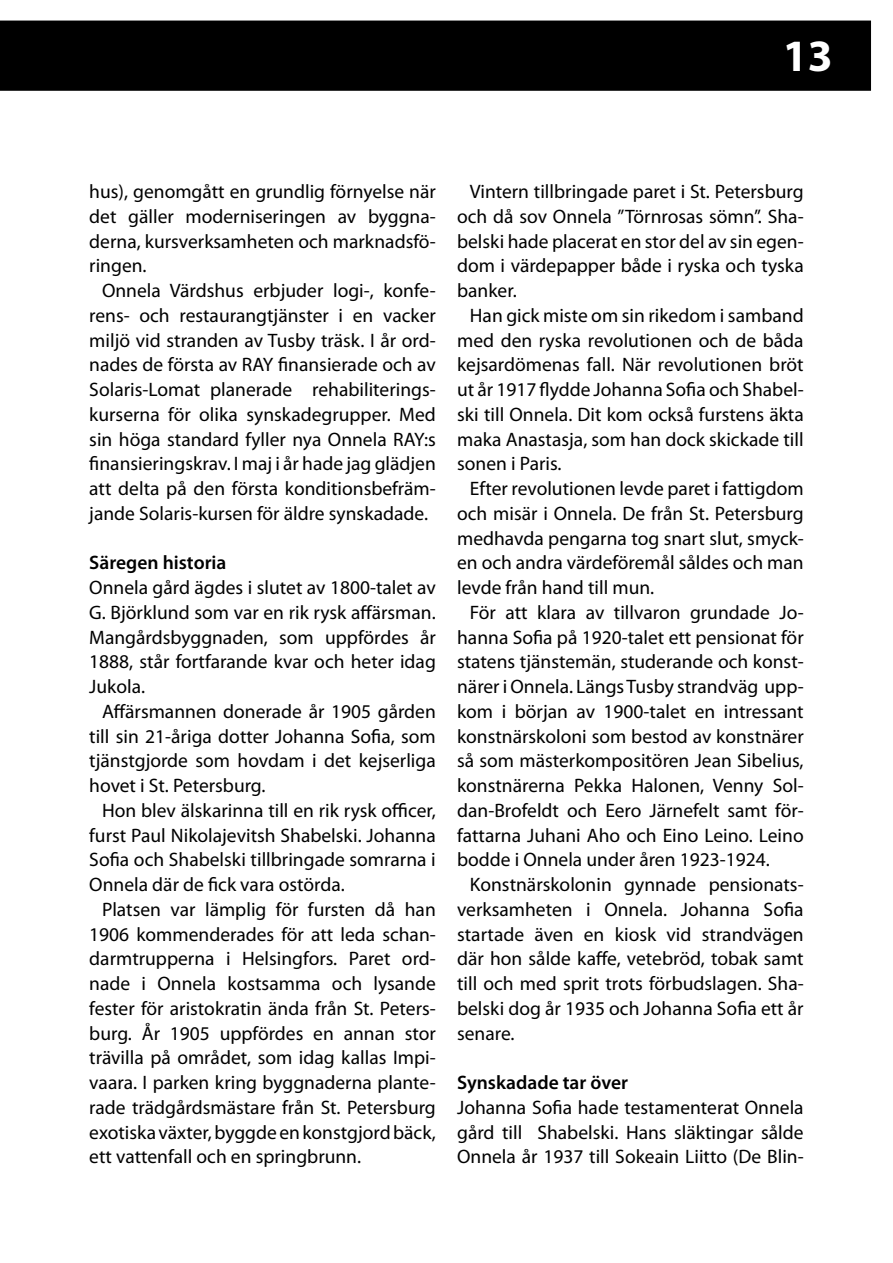
<style>
.page{position:relative;width:893px;height:1263px;background:#fff}
.page>*{position:absolute;margin:0;border:0;box-sizing:border-box;transform-origin:0 0}
.t1{font:700 45px "Myriad Pro";color:#fff}
.t2{font:19.5px/24.8px "Myriad Pro";color:#000;text-align:justify}
.t3{font:600 19.5px "Myriad Pro";color:#000}
</style>
<div class="page">
<div style="left:0;top:21px;width:871px;height:70px;background:#000"></div>
<h1 class="t1" style="left:783px;top:26px;width:47px">13</h1>
<p class="t2" style="left:89px;top:179px;width:348px">hus), genomgått en grundlig förnyelse när det gäller moderniseringen av byggna&shy;derna, kursverksamheten och marknadsfö&shy;ringen.</p>
<p class="t2" style="left:89px;top:278px;width:348px;text-indent:13px">Onnela Värdshus erbjuder logi-, konfe&shy;rens- och restaurangtjänster i en vacker miljö vid stranden av Tusby träsk. I år ord&shy;nades de första av RAY finansierade och av Solaris-Lomat planerade rehabiliterings&shy;kurserna för olika synskadegrupper. Med sin höga standard fyller nya Onnela RAY:s finansieringskrav. I maj i år hade jag glädjen att delta på den första konditionsbefräm&shy;jande Solaris-kursen för äldre synskadade.</p>
<p class="t3" style="left:89px;top:550px;width:139px">Säregen historia</p>
<p class="t2" style="left:89px;top:575px;width:348px">Onnela gård ägdes i slutet av 1800-talet av G. Björklund som var en rik rysk affärsman.<br>Mangårdsbyggnaden, som uppfördes år 1888, står fortfarande kvar och heter idag Jukola.</p>
<p class="t2" style="left:89px;top:699px;width:348px;text-indent:13px">Affärsmannen donerade år 1905 gården till sin 21-åriga dotter Johanna Sofia, som tjänstgjorde som hovdam i det kejserliga hovet i St. Petersburg.</p>
<p class="t2" style="left:89px;top:798px;width:348px;text-indent:13px">Hon blev älskarinna till en rik rysk officer, furst Paul Nikolajevitsh Shabelski. Johanna Sofia och Shabelski tillbringade somrarna i Onnela där de fick vara ostörda.</p>
<p class="t2" style="left:89px;top:897px;width:348px;text-indent:13px">Platsen var lämplig för fursten då han 1906 kommenderades för att leda schan&shy;darmtrupperna i Helsingfors. Paret ord&shy;nade i Onnela kostsamma och lysande fester för aristokratin ända från St. Peters&shy;burg. År 1905 uppfördes en annan stor trävilla på området, som idag kallas Impi&shy;vaara. I parken kring byggnaderna plante&shy;rade trädgårdsmästare från St. Petersburg exotiska växter, byggde en konstgjord bäck, ett vattenfall och en springbrunn.</p>
<p class="t2" style="left:457px;top:179px;width:348px;text-indent:13px">Vintern tillbringade paret i St. Petersburg och då sov Onnela ”Törnrosas sömn”. Sha&shy;belski hade placerat en stor del av sin egen&shy;dom i värdepapper både i ryska och tyska banker.</p>
<p class="t2" style="left:457px;top:303px;width:348px;text-indent:13px">Han gick miste om sin rikedom i samband med den ryska revolutionen och de båda kejsardömenas fall. När revolutionen bröt ut år 1917 flydde Johanna Sofia och Shabel&shy;ski till Onnela. Dit kom också furstens äkta maka Anastasja, som han dock skickade till sonen i Paris.</p>
<p class="t2" style="left:457px;top:476px;width:348px;text-indent:13px">Efter revolutionen levde paret i fattigdom och misär i Onnela. De från St. Petersburg medhavda pengarna tog snart slut, smyck&shy;en och andra värdeföremål såldes och man levde från hand till mun.</p>
<p class="t2" style="left:457px;top:600px;width:348px;text-indent:13px">För att klara av tillvaron grundade Jo&shy;hanna Sofia på 1920-talet ett pensionat för statens tjänstemän, studerande och konst&shy;närer i Onnela. Längs Tusby strandväg upp&shy;kom i början av 1900-talet en intressant konstnärskoloni som bestod av konstnärer så som mästerkompositören Jean Sibelius, konstnärerna Pekka Halonen, Venny Sol&shy;dan-Brofeldt och Eero Järnefelt samt för&shy;fattarna Juhani Aho och Eino Leino. Leino bodde i Onnela under åren 1923-1924.</p>
<p class="t2" style="left:457px;top:872px;width:348px;text-indent:13px">Konstnärskolonin gynnade pensionats&shy;verksamheten i Onnela. Johanna Sofia startade även en kiosk vid strandvägen där hon sålde kaffe, vetebröd, tobak samt till och med sprit trots förbudslagen. Sha&shy;belski dog år 1935 och Johanna Sofia ett år senare.</p>
<p class="t3" style="left:457px;top:1070px;width:172px">Synskadade tar över</p>
<p class="t2" style="left:457px;top:1095px;width:348px">Johanna Sofia hade testamenterat Onnela gård till Shabelski. Hans släktingar sålde Onnela år 1937 till Sokeain Liitto (De Blin-</p>
</div>
